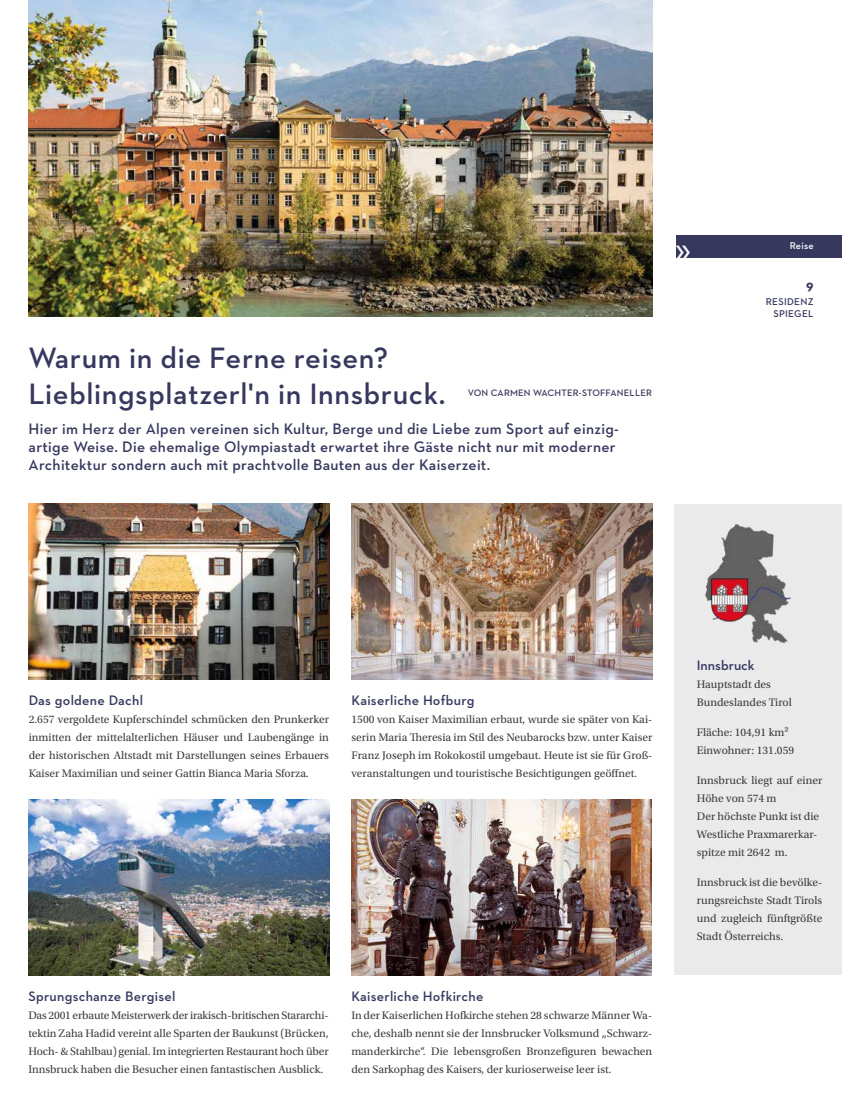
<style>
.page{position:relative;width:842px;height:1106px;background:#fff}
.page>*{position:absolute;margin:0;border:0;box-sizing:border-box;transform-origin:0 0}
.t1{font:38px "Myriad Pro";color:#fff}
.t2{font:600 30px/36px "Neutraface 2 Text";letter-spacing:.02em;color:#36385e}
.t3{font:600 15.5px/18px "Neutraface 2 Text";letter-spacing:.02em;color:#36385e}
.t4{font:600 14px "Neutraface 2 Text";letter-spacing:.02em;color:#36385e}
.t5{font:600 14px "Neutraface 2 Text";color:#36385e}
.t6{font:700 14px "Neutraface 2 Text";color:#36385e}
.t7{font:11.5px/18px "Utopia Std";color:#3c3c3b;text-align:justify}
.t8{font:600 10px/12px "Neutraface 2 Text";letter-spacing:.03em;color:#36385e;text-align:right}
.t9{font:600 10px "Neutraface 2 Text";letter-spacing:.02em;color:#fff}
.t10{font:600 9.5px "Neutraface 2 Text";letter-spacing:.02em;color:#36385e}
</style>
<div class="page">
<div style="left:676px;top:235px;width:166px;height:22px;background:#36385e"></div>
<img style="left:28px;top:0;width:624px;height:316px">
<img style="left:29px;top:504px;width:300px;height:175px">
<img style="left:29px;top:800px;width:300px;height:175px">
<img style="left:351px;top:504px;width:301px;height:175px">
<img style="left:351px;top:800px;width:301px;height:175px">
<div style="left:675px;top:504px;width:167px;height:470px;background:#eaeaeb"></div>
<img style="left:705px;top:524px;width:86px;height:119px">
<h2 class="t2" style="left:28px;top:339px;width:419px">Warum in die Ferne reisen?<br>Lieblingsplatzerl'n in Innsbruck.</h2>
<p class="t10" style="left:468px;top:387px;width:186px">VON CARMEN WACHTER-STOFFANELLER</p>
<p class="t3" style="left:29px;top:419px;width:592px">Hier im Herz der Alpen vereinen sich Kultur, Berge und die Liebe zum Sport auf einzig&shy;artige Weise. Die ehemalige Olympiastadt erwartet ihre Gäste nicht nur mit moderner<br>Architektur sondern auch mit prachtvolle Bauten aus der Kaiserzeit.</p>
<h1 class="t1" style="left:675px;top:229px;width:17px">»</h1>
<p class="t9" style="left:790px;top:240px;width:25px">Reise</p>
<p class="t6" style="left:806px;top:276px;width:9px">9</p>
<p class="t8" style="left:766px;top:295px;width:49px">RESIDENZ<br>SPIEGEL</p>
<p class="t4" style="left:29px;top:691px;width:116px">Das goldene Dachl</p>
<p class="t7" style="left:29px;top:710px;width:302px">2.657 vergoldete Kupferschindel schmücken den Prunkerker inmitten der mittelalterlichen Häuser und Laubengänge in der historischen Altstadt mit Darstellungen seines Erbauers Kaiser Maximilian und seiner Gattin Bianca Maria Sforza.</p>
<p class="t4" style="left:351px;top:691px;width:124px">Kaiserliche Hofburg</p>
<p class="t7" style="left:351px;top:710px;width:302px">1500 von Kaiser Maximilian erbaut, wurde sie später von Kai&shy;serin Maria Theresia im Stil des Neubarocks bzw. unter Kaiser Franz Joseph im Rokokostil umgebaut. Heute ist sie für Groß&shy;veranstaltungen und touristische Besichtigungen geöffnet.</p>
<p class="t4" style="left:28px;top:987px;width:149px">Sprungschanze Bergisel</p>
<p class="t7" style="left:28px;top:1006px;width:302px">Das 2001 erbaute Meisterwerk der irakisch-britischen Stararchi&shy;tektin Zaha Hadid vereint alle Sparten der Baukunst (Brücken, Hoch- &amp; Stahlbau) genial. Im integrierten Restaurant hoch über Innsbruck haben die Besucher einen fantastischen Ausblick.</p>
<p class="t4" style="left:351px;top:987px;width:134px">Kaiserliche Hofkirche</p>
<p class="t7" style="left:351px;top:1006px;width:302px">In der Kaiserlichen Hofkirche stehen 28 schwarze Männer Wa&shy;che, deshalb nennt sie der Innsbrucker Volksmund „Schwarz&shy;manderkirche“. Die lebensgroßen Bronzefiguren bewachen den Sarkophag des Kaisers, der kurioserweise leer ist.</p>
<p class="t5" style="left:697px;top:656px;width:59px">Innsbruck</p>
<p class="t7" style="left:697px;top:675px;width:96px">Hauptstadt des<br>Bundeslandes Tirol</p>
<p class="t7" style="left:697px;top:723px;width:99px">Fläche: 104,91 km²<br>Einwohner: 131.059</p>
<p class="t7" style="left:697px;top:771px;width:127px;text-align:left">Innsbruck liegt auf einer<br>Höhe von 574 m<br>Der höchste Punkt ist die<br>Westliche Praxmarerkar&shy;spitze mit 2642 m.</p>
<p class="t7" style="left:697px;top:873px;width:127px">Innsbruck ist die bevölke&shy;rungsreichste Stadt Tirols und zugleich fünftgrößte Stadt Österreichs.</p>
</div>
